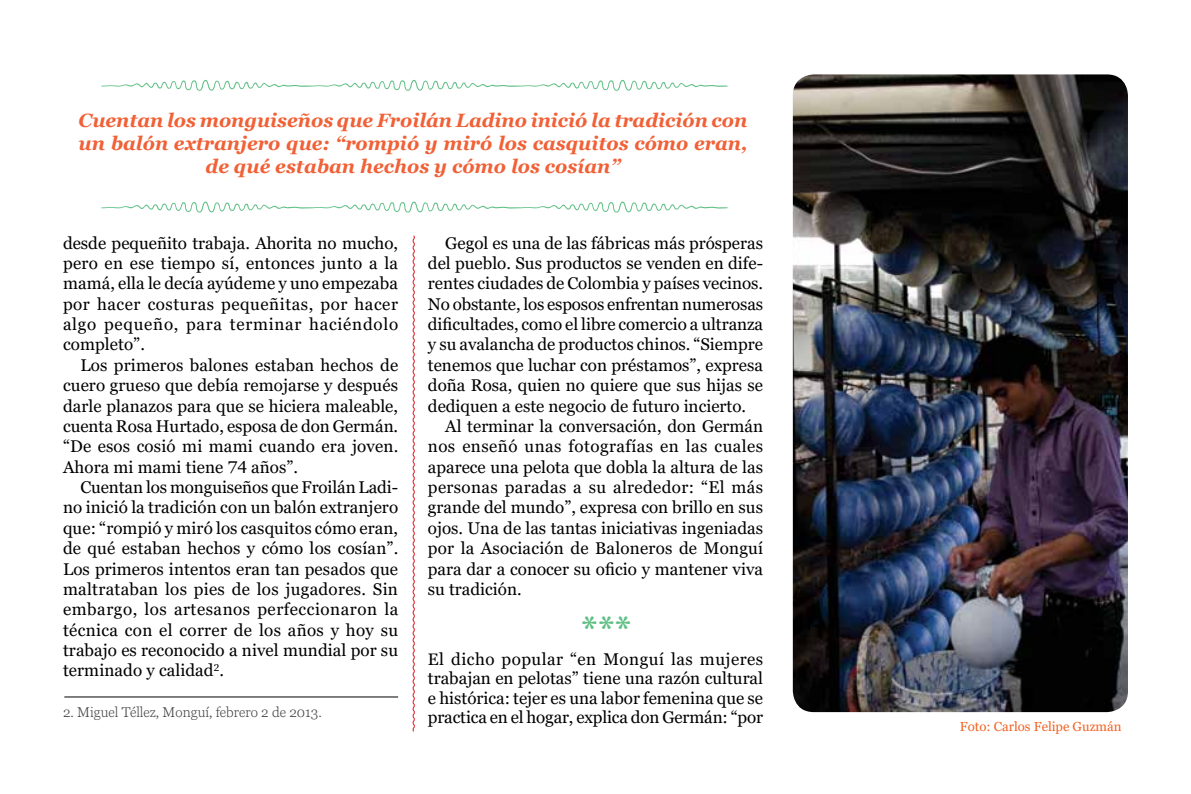
<style>
.page{position:relative;width:1191px;height:794px;background:#fff}
.page>*{position:absolute;margin:0;border:0;box-sizing:border-box;transform-origin:0 0}
.t1{font:italic 700 35px "Georgia";color:#61c086}
.t2{font:italic 700 19.25px/23.1px "Georgia";color:#f16137;text-align:center}
.t3{font:16.97px/20.3px "Georgia Pro";letter-spacing:.005em;color:#000;text-align:justify}
.t4{font:300 14px "Georgia Pro";color:#434345}
.t5{font:13.12px "Georgia Pro";color:#f26322}
.s1{font-size:16.62px}
</style>
<div class="page">
<img style="left:793px;top:74px;width:335px;height:638px">
<svg style="left:412px;top:235px;width:3px;height:497px"></svg>
<svg style="left:101px;top:202px;width:626px;height:10px"></svg>
<svg style="left:101px;top:80px;width:626px;height:11px"></svg>
<hr style="left:64px;top:696px;width:334px;height:1px;background:#000">
<p class="t2" style="left:79px;top:108px;width:670px">Cuentan los monguiseños que Froilán Ladino inició la tradición con un balón extranjero que: “rompió y miró los casquitos cómo eran, de qué estaban hechos y cómo los cosían”</p>
<p class="t3" style="left:63px;top:233px;width:337px">desde pequeñito trabaja. Ahorita no mucho, pero en ese tiempo sí, entonces junto a la mamá, ella le decía ayúdeme y uno empezaba por hacer costuras pequeñitas, por hacer algo pequeño, para terminar haciéndolo completo”.</p>
<p class="t3" style="left:63px;top:355px;width:337px;text-indent:17px">Los primeros balones estaban hechos de cuero grueso que debía remojarse y después darle planazos para que se hiciera maleable, cuenta Rosa Hurtado, esposa de don Germán. “De esos cosió mi mami cuando era joven.<br>Ahora mi mami tiene 74 años”.</p>
<p class="t3" style="left:63px;top:478px;width:337px;text-indent:17px">Cuentan los monguiseños que Froilán Ladi&shy;no inició la tradición con un balón extranjero que: “rompió y miró los casquitos cómo eran, de qué estaban hechos y cómo los cosían”.<br>Los primeros intentos eran tan pesados que maltrataban los pies de los jugadores. Sin embargo, los artesanos perfeccionaron la técnica con el correr de los años y hoy su trabajo es reconocido a nivel mundial por su terminado y calidad<sup>2</sup>.</p>
<p class="t4" style="left:63px;top:704px;width:260px">2. Miguel Téllez, Monguí, febrero 2 de 2013.</p>
<p class="t3" style="left:428px;top:233px;width:337px;text-indent:17px">Gegol es una de las fábricas más prósperas del pueblo. Sus productos se venden en dife&shy;rentes ciudades de Colombia y países vecinos.<br>No obstante, los esposos enfrentan numerosas dificultades, como el libre comercio a ultranza y su avalancha de productos chinos. “Siempre tenemos que luchar con préstamos”, expresa doña Rosa, quien no quiere que sus hijas se dediquen a este negocio de futuro incierto.</p>
<p class="t3" style="left:428px;top:416px;width:337px;text-indent:17px">Al terminar la conversación, don Germán nos enseñó unas fotografías en las cuales aparece una pelota que dobla la altura de las personas paradas a su alrededor: “El más grande del mundo”, expresa con brillo en sus ojos. Una de las tantas iniciativas ingeniadas por la Asociación de Baloneros de Monguí para dar a conocer su oficio y mantener viva su tradición.</p>
<h1 class="t1" style="left:579px;top:602px;width:52px">***</h1>
<p class="t3" style="left:428px;top:650px;width:337px;line-height:19.2px"><span class="s1">E</span>l dicho popular “en Monguí las mujeres trabajan en pelotas” tiene una razón cultural e histórica: tejer es una labor femenina que se practica en el hogar, explica don Germán: “por</p>
<p class="t5" style="left:960px;top:719px;width:163px">Foto: Carlos Felipe Guzmán</p>
</div>
